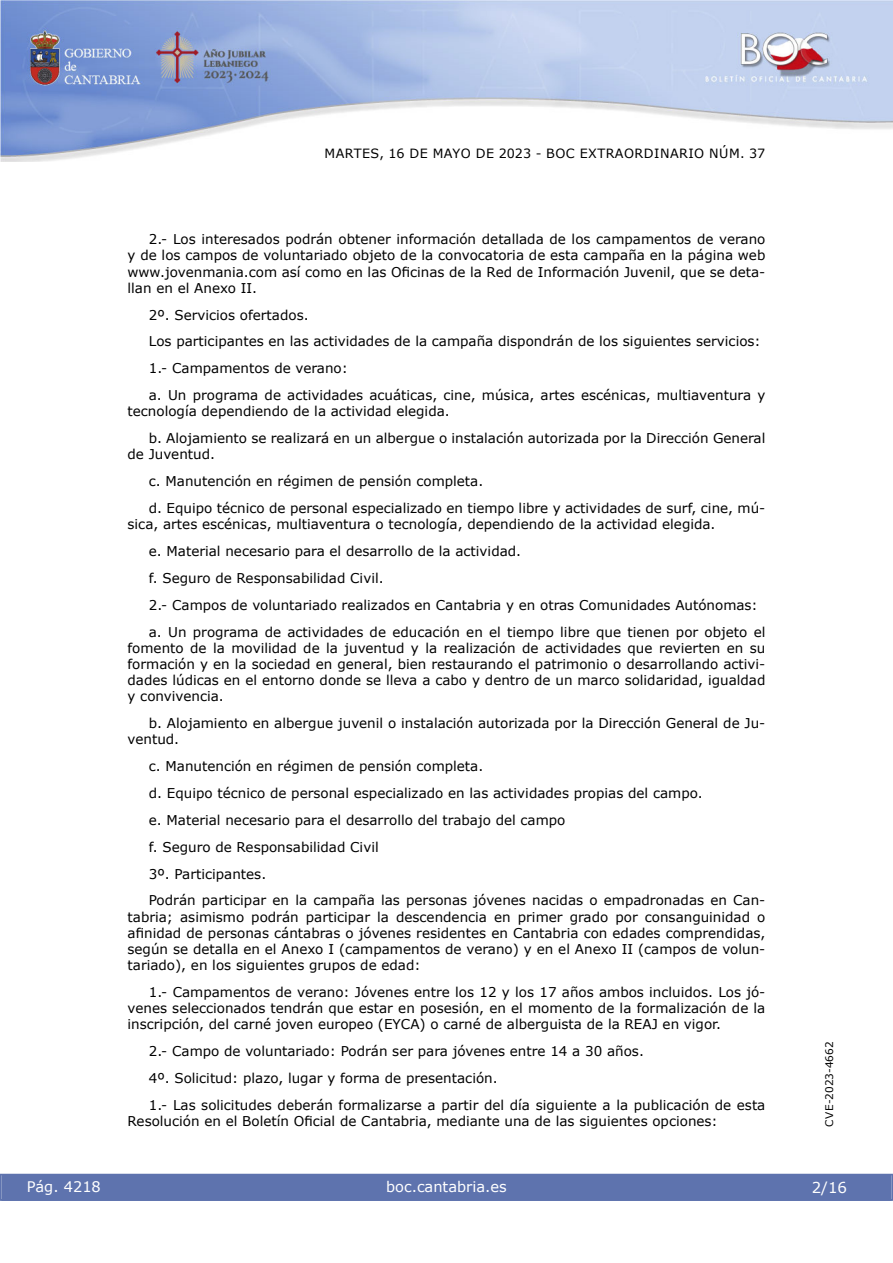
<style>
.page{position:relative;width:893px;height:1263px;background:#fff}
.page>*{position:absolute;margin:0;border:0;box-sizing:border-box;transform-origin:0 0}
.t1{font:15px "Verdana";color:#fff}
.t2{font:14.55px "Verdana";color:#fff}
.inicio_de_parrafo{font:13.5px/16.2px "Verdana";color:#000;text-align:justify}
.inicio_de_parrafo-2{font:13.5px/16.2px "Verdana 2";color:#000}
.t3{font:12.75px "Verdana";letter-spacing:.035em;color:#000}
.t4{font:10.5px "Verdana";color:#000}
.s1{font-family:"Verdana 2"}
.s2{font-family:"Verdana"}
</style>
<div class="page">
<img style="left:0;top:0;width:893px;height:161px">
<div style="left:1px;top:1174px;width:890px;height:27px;background:#5e73ae"></div>
<p class="t3" style="left:324px;top:144px;width:442px">MARTES, 16 DE MAYO DE 2023 - BOC EXTRAORDINARIO NÚM. 37</p>
<p class="inicio_de_parrafo" style="left:128px;top:231px;width:639px;text-indent:21px">2.- Los interesados podrán obtener información detallada de los campamentos de verano y de los campos de voluntariado objeto de la convocatoria de esta campaña en la página web <span class="s1">www.jovenmania.com así como en las Oficinas de la Red de Información Juvenil, que se deta&shy;</span>llan en el Anexo II.</p>
<p class="inicio_de_parrafo" style="left:149px;top:306px;width:161px">2º. Servicios ofertados.</p>
<p class="inicio_de_parrafo" style="left:149px;top:333px;width:613px">Los participantes en las actividades de la campaña dispondrán de los siguientes servicios:</p>
<p class="inicio_de_parrafo" style="left:149px;top:360px;width:201px">1.- Campamentos de verano:</p>
<p class="inicio_de_parrafo-2" style="left:128px;top:387px;width:639px;text-indent:21px">a. Un programa de actividades acuáticas, cine, música, artes escénicas, multiaventura y <span class="s2">tecnología dependiendo de la actividad elegida.</span></p>
<p class="inicio_de_parrafo" style="left:128px;top:430px;width:639px;text-indent:21px">b. Alojamiento se realizará en un albergue o instalación autorizada por la Dirección General de Juventud.</p>
<p class="inicio_de_parrafo-2" style="left:149px;top:473px;width:336px">c. Manutención en régimen de pensión completa.</p>
<p class="inicio_de_parrafo-2" style="left:128px;top:500px;width:639px;text-indent:21px">d. Equipo técnico de personal especializado en tiempo libre y actividades de surf, cine, mú&shy;sica, artes escénicas, multiaventura o tecnología, dependiendo de la actividad elegida.</p>
<p class="inicio_de_parrafo" style="left:149px;top:543px;width:374px">e. Material necesario para el desarrollo de la actividad.</p>
<p class="inicio_de_parrafo" style="left:149px;top:570px;width:236px">f. Seguro de Responsabilidad Civil.</p>
<p class="inicio_de_parrafo" style="left:149px;top:596px;width:610px">2.- Campos de voluntariado realizados en Cantabria y en otras Comunidades Autónomas:</p>
<p class="inicio_de_parrafo" style="left:128px;top:623px;width:639px;text-indent:21px">a. Un programa de actividades de educación en el tiempo libre que tienen por objeto el fomento de la movilidad de la juventud y la realización de actividades que revierten en su formación y en la sociedad en general, bien restaurando el patrimonio o desarrollando activi&shy;dades lúdicas en el entorno donde se lleva a cabo y dentro de un marco solidaridad, igualdad y convivencia.</p>
<p class="inicio_de_parrafo" style="left:128px;top:715px;width:639px;text-indent:21px">b. Alojamiento en albergue juvenil o instalación autorizada por la Dirección General de Ju&shy;ventud.</p>
<p class="inicio_de_parrafo-2" style="left:149px;top:758px;width:336px">c. Manutención en régimen de pensión completa.</p>
<p class="inicio_de_parrafo-2" style="left:149px;top:785px;width:555px">d. Equipo técnico de personal especializado en las actividades propias del campo.</p>
<p class="inicio_de_parrafo" style="left:149px;top:812px;width:418px">e. Material necesario para el desarrollo del trabajo del campo</p>
<p class="inicio_de_parrafo" style="left:149px;top:838px;width:231px">f. Seguro de Responsabilidad Civil</p>
<p class="inicio_de_parrafo" style="left:149px;top:865px;width:119px">3º. Participantes.</p>
<p class="inicio_de_parrafo" style="left:128px;top:892px;width:639px;text-indent:21px">Podrán participar en la campaña las personas jóvenes nacidas o empadronadas en Can&shy;tabria; asimismo podrán participar la descendencia en primer grado por consanguinidad o <span class="s1">afinidad de personas cántabras o jóvenes residentes en Cantabria con edades comprendidas, </span>según se detalla en el Anexo I (campamentos de verano) y en el Anexo II (campos de volun&shy;tariado), en los siguientes grupos de edad:</p>
<p class="inicio_de_parrafo" style="left:128px;top:984px;width:639px;text-indent:21px">1.- Campamentos de verano: Jóvenes entre los 12 y los 17 años ambos incluidos. Los jó&shy;venes seleccionados tendrán que estar en posesión, en el momento de la formalización de la <span class="s1">inscripción, del carné joven europeo (EYCA) o carné de alberguista de la REAJ en vigor.</span></p>
<p class="inicio_de_parrafo" style="left:149px;top:1043px;width:497px">2.- Campo de voluntariado: Podrán ser para jóvenes entre 14 a 30 años.</p>
<p class="inicio_de_parrafo" style="left:149px;top:1070px;width:350px">4º. Solicitud: plazo, lugar y forma de presentación.</p>
<p class="inicio_de_parrafo" style="left:128px;top:1097px;width:639px;text-indent:21px">1.- Las solicitudes deberán formalizarse a partir del día siguiente a la publicación de esta<br><span class="s1">Resolución en el Boletín Oficial de Cantabria, mediante una de las siguientes opciones:</span></p>
<p class="t2" style="left:27px;top:1177px;width:76px">Pág. 4218</p>
<p class="t2" style="left:386px;top:1177px;width:122px">boc.cantabria.es</p>
<p class="t4" style="left:822px;top:1126px;width:87px;rotate:-90deg">CVE-2023-4662</p>
<p class="t1" style="left:812px;top:1177px;width:37px">2/16</p>
</div>
